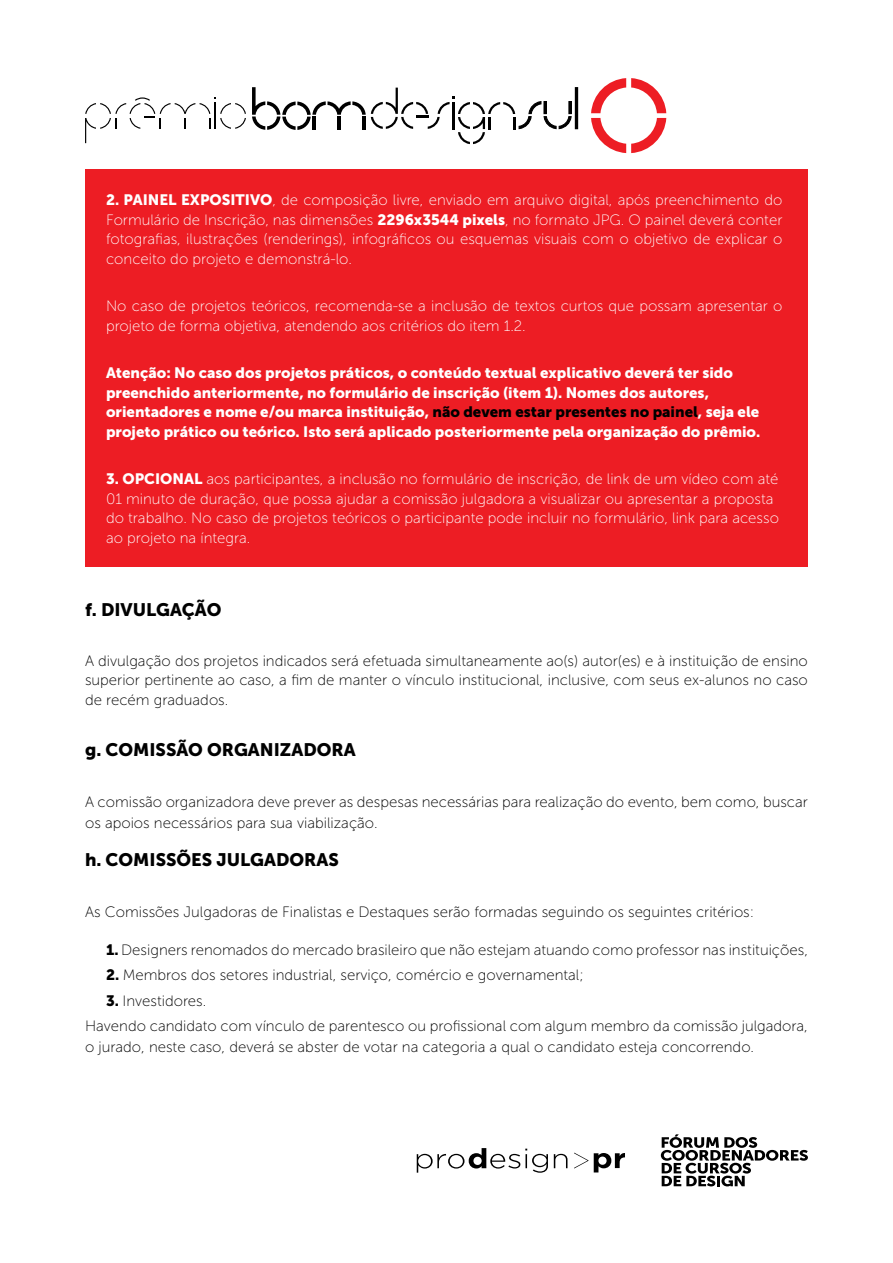
<style>
.page{position:relative;width:893px;height:1263px;background:#fff}
.page>*{position:absolute;margin:0;border:0;box-sizing:border-box;transform-origin:0 0}
.t1{font:18px "Museo Sans 900";color:#000}
.t2{font:15px/19.5px "Museo Sans 100";color:#000}
.t3{font:15px/19.5px "Museo Sans 100";color:#fff}
.t4{font:15px/19.5px "Museo Sans 900";color:#fff}
.s1{font-family:"Museo Sans 900"}
.s2{color:#000}
</style>
<div class="page">
<svg style="left:591px;top:78px;width:75px;height:75px"></svg>
<svg style="left:417px;top:1148px;width:131px;height:25px"></svg>
<svg style="left:554px;top:1154px;width:13px;height:14px"></svg>
<svg style="left:574px;top:1152px;width:51px;height:20px"></svg>
<svg style="left:661px;top:1134px;width:147px;height:52px"></svg>
<svg style="left:85px;top:97px;width:161px;height:46px"></svg>
<svg style="left:252px;top:87px;width:326px;height:57px"></svg>
<div style="left:85px;top:170px;width:723px;height:397px;background:#ed1d24"></div>
<p class="t3" style="left:106px;top:190px;width:678px;text-align:justify"><span class="s1">2. PAINEL EXPOSITIVO</span>, de composição livre, enviado em arquivo digital, após preenchimento do Formulário de Inscrição, nas dimensões <span class="s1">2296x3544 pixels</span>, no formato JPG. O painel deverá conter fotografias, ilustrações (renderings), infográficos ou esquemas visuais com o objetivo de explicar o conceito do projeto e demonstrá-lo.</p>
<p class="t3" style="left:106px;top:296px;width:678px">No caso de projetos teóricos, recomenda-se a inclusão de textos curtos que possam apresentar o projeto de forma objetiva, atendendo aos critérios do item 1.2.</p>
<p class="t4" style="left:106px;top:363px;width:656px">Atenção: No caso dos projetos práticos, o conteúdo textual explicativo deverá ter sido preenchido anteriormente, no formulário de inscrição (item 1). Nomes dos autores, orientadores e nome e/ou marca instituição, <span class="s2">não devem estar presentes no painel</span>, seja ele projeto prático ou teórico. Isto será aplicado posteriormente pela organização do prêmio.</p>
<p class="t3" style="left:106px;top:469px;width:674px"><span class="s1">3. OPCIONAL</span> aos participantes, a inclusão no formulário de inscrição, de link de um vídeo com até 01 minuto de duração, que possa ajudar a comissão julgadora a visualizar ou apresentar a proposta do trabalho. No caso de projetos teóricos o participante pode incluir no formulário, link para acesso ao projeto na íntegra.</p>
<p class="t1" style="left:85px;top:599px;width:138px">f. DIVULGAÇÃO</p>
<p class="t2" style="left:85px;top:651px;width:724px;text-align:justify">A divulgação dos projetos indicados será efetuada simultaneamente ao(s) autor(es) e à instituição de ensino superior pertinente ao caso, a fim de manter o vínculo institucional, inclusive, com seus ex-alunos no caso de recém graduados.</p>
<p class="t1" style="left:85px;top:740px;width:272px">g. COMISSÃO ORGANIZADORA</p>
<p class="t2" style="left:85px;top:792px;width:724px;line-height:21px">A comissão organizadora deve prever as despesas necessárias para realização do evento, bem como, buscar os apoios necessários para sua viabilização.</p>
<p class="t1" style="left:85px;top:850px;width:255px">h. COMISSÕES JULGADORAS</p>
<p class="t2" style="left:85px;top:902px;width:671px">As Comissões Julgadoras de Finalistas e Destaques serão formadas seguindo os seguintes critérios:</p>
<p class="t2" style="left:106px;top:940px;width:703px"><span class="s1">1.</span> Designers renomados do mercado brasileiro que não estejam atuando como professor nas instituições,</p>
<p class="t2" style="left:106px;top:965px;width:479px"><span class="s1">2.</span> Membros dos setores industrial, serviço, comércio e governamental;</p>
<p class="t2" style="left:85px;top:988px;width:724px;line-height:25.2px;text-indent:21px"><span class="s1">3.</span> Investidores.<br>Havendo candidato com vínculo de parentesco ou profissional com algum membro da comissão julgadora,</p>
<p class="t2" style="left:85px;top:1037px;width:671px">o jurado, neste caso, deverá se abster de votar na categoria a qual o candidato esteja concorrendo.</p>
</div>
